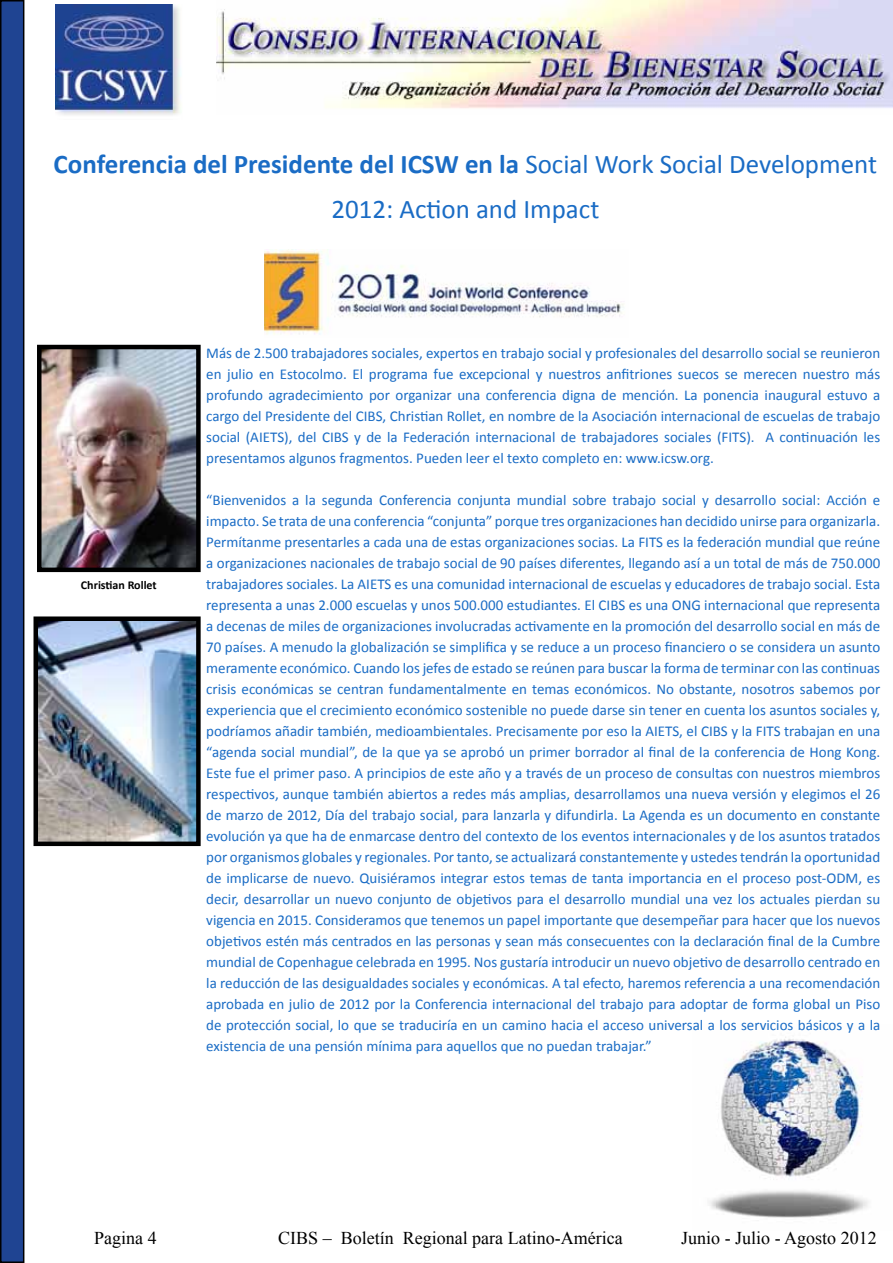
<style>
.page{position:relative;width:893px;height:1263px;background:#fff}
.page>*{position:absolute;margin:0;border:0;box-sizing:border-box;transform-origin:0 0}
.t1{font:27px/45px "Calibri";color:#1a6cc5;text-align:center}
.t2{font:18px "Times New Roman";color:#000}
.t3{font:15px/21px "Calibri";color:#1a6cc5;text-align:justify}
.t4{font:700 12px "Calibri";color:#000}
.s1{font-weight:700}
</style>
<div class="page">
<img style="left:217px;top:0;width:676px;height:109px">
<img style="left:55px;top:4px;width:126px;height:111px">
<img style="left:709px;top:1037px;width:159px;height:181px">
<div style="left:1px;top:1px;width:23px;height:1261px;background:#1f4492"></div>
<div style="left:0;top:0;width:24px;height:1263px;border:2px solid #000"></div>
<img style="left:264px;top:250px;width:360px;height:85px">
<img style="left:42px;top:350px;width:154px;height:217px">
<div style="left:37px;top:345px;width:164px;height:227px;border:4px solid #000"></div>
<img style="left:39px;top:621px;width:157px;height:220px">
<div style="left:34px;top:616px;width:167px;height:230px;border:4px solid #000"></div>
<p class="t1" style="left:54px;top:141px;width:825px"><span class="s1">Conferencia del Presidente del ICSW en la</span> Social Work Social Development<br>2012: Action and Impact</p>
<p class="t4" style="left:81px;top:578px;width:77px">Christian Rollet</p>
<p class="t3" style="left:206px;top:343px;width:676px">Más de 2.500 trabajadores sociales, expertos en trabajo social y profesionales del desarrollo social se reunieron en julio en Estocolmo. El programa fue excepcional y nuestros anfitriones suecos se merecen nuestro más profundo agradecimiento por organizar una conferencia digna de mención. La ponencia inaugural estuvo a cargo del Presidente del CIBS, Christian Rollet, en nombre de la Asociación internacional de escuelas de trabajo social (AIETS), del CIBS y de la Federación internacional de trabajadores sociales (FITS). A continuación les presentamos algunos fragmentos. Pueden leer el texto completo en: www.icsw.org.</p>
<p class="t3" style="left:206px;top:490px;width:676px">“Bienvenidos a la segunda Conferencia conjunta mundial sobre trabajo social y desarrollo social: Acción e impacto. Se trata de una conferencia “conjunta” porque tres organizaciones han decidido unirse para organizarla.<br>Permítanme presentarles a cada una de estas organizaciones socias. La FITS es la federación mundial que reúne a organizaciones nacionales de trabajo social de 90 países diferentes, llegando así a un total de más de 750.000 trabajadores sociales. La AIETS es una comunidad internacional de escuelas y educadores de trabajo social. Esta representa a unas 2.000 escuelas y unos 500.000 estudiantes. El CIBS es una ONG internacional que representa a decenas de miles de organizaciones involucradas activamente en la promoción del desarrollo social en más de 70 países. A menudo la globalización se simplifica y se reduce a un proceso financiero o se considera un asunto meramente económico. Cuando los jefes de estado se reúnen para buscar la forma de terminar con las continuas crisis económicas se centran fundamentalmente en temas económicos. No obstante, nosotros sabemos por experiencia que el crecimiento económico sostenible no puede darse sin tener en cuenta los asuntos sociales y, podríamos añadir también, medioambientales. Precisamente por eso la AIETS, el CIBS y la FITS trabajan en una “agenda social mundial”, de la que ya se aprobó un primer borrador al final de la conferencia de Hong Kong.<br>Este fue el primer paso. A principios de este año y a través de un proceso de consultas con nuestros miembros respectivos, aunque también abiertos a redes más amplias, desarrollamos una nueva versión y elegimos el 26 de marzo de 2012, Día del trabajo social, para lanzarla y difundirla. La Agenda es un documento en constante evolución ya que ha de enmarcase dentro del contexto de los eventos internacionales y de los asuntos tratados por organismos globales y regionales. Por tanto, se actualizará constantemente y ustedes tendrán la oportunidad de implicarse de nuevo. Quisiéramos integrar estos temas de tanta importancia en el proceso post-ODM, es decir, desarrollar un nuevo conjunto de objetivos para el desarrollo mundial una vez los actuales pierdan su vigencia en 2015. Consideramos que tenemos un papel importante que desempeñar para hacer que los nuevos objetivos estén más centrados en las personas y sean más consecuentes con la declaración final de la Cumbre mundial de Copenhague celebrada en 1995. Nos gustaría introducir un nuevo objetivo de desarrollo centrado en la reducción de las desigualdades sociales y económicas. A tal efecto, haremos referencia a una recomendación aprobada en julio de 2012 por la Conferencia internacional del trabajo para adoptar de forma global un Piso de protección social, lo que se traduciría en un camino hacia el acceso universal a los servicios básicos y a la existencia de una pensión mínima para aquellos que no puedan trabajar.”</p>
<p class="t2" style="left:94px;top:1225px;width:64px">Pagina 4</p>
<p class="t2" style="left:278px;top:1225px;width:346px">CIBS – Boletín Regional para Latino-América</p>
<p class="t2" style="left:681px;top:1225px;width:197px">Junio - Julio - Agosto 2012</p>
</div>
